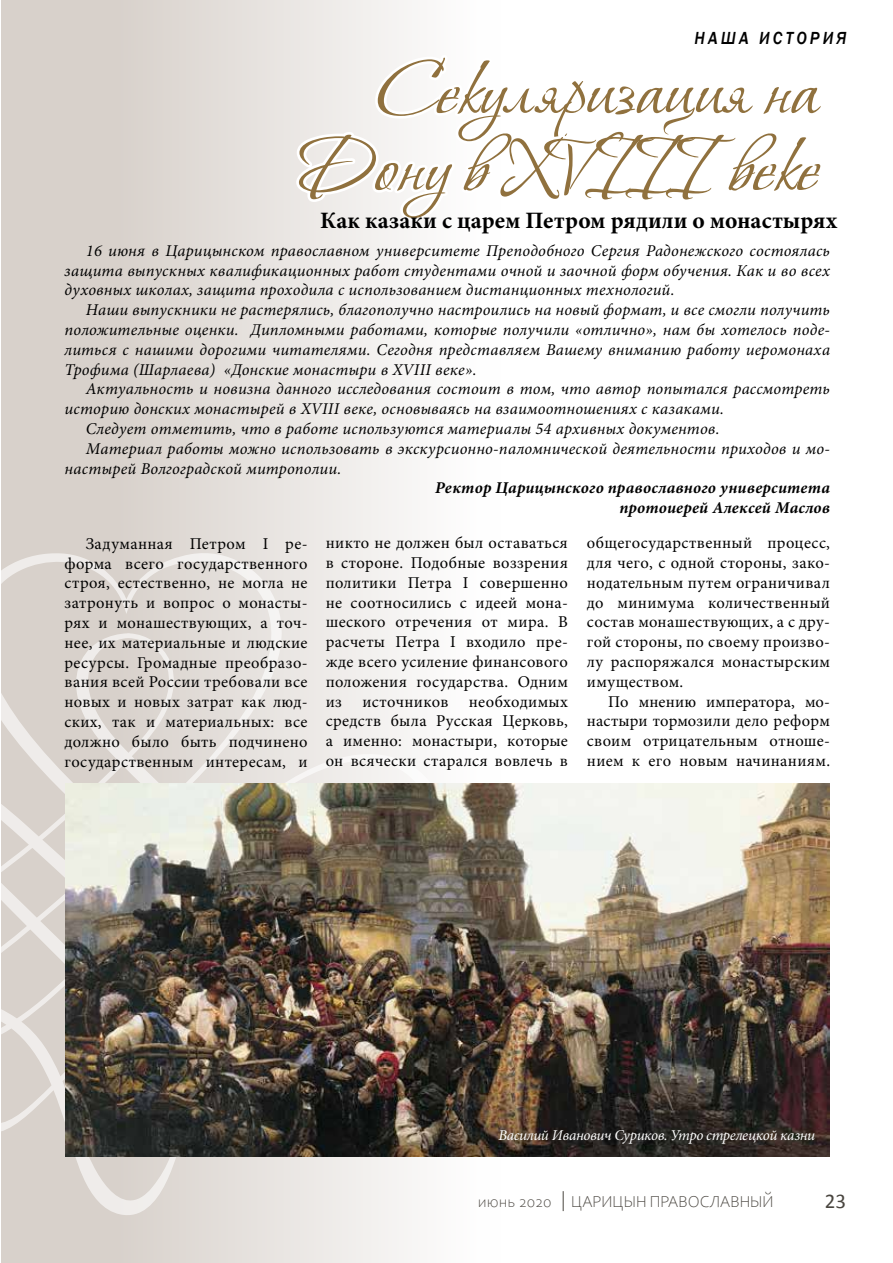
<style>
.page{position:relative;width:893px;height:1263px;background:#fff}
.page>*{position:absolute;margin:0;border:0;box-sizing:border-box;transform-origin:0 0}
.t1{font:86.1px/76.9px "Vera Crouz";color:#90713e;text-align:right}
.t2{font:700 23.55px "Minion Pro";color:#000}
.t3{font:21px "Calibri";color:#49453f}
.t4{font:italic 500 18px "Franklin Gothic";letter-spacing:.195em;color:#000;scale:.9 1}
.t5{font:16.5px/19.8px "Minion Pro";letter-spacing:.02em;color:#000;text-align:justify}
.t6{font:italic 16.5px/19.8px "Minion Pro";letter-spacing:.015em;color:#000;text-align:justify}
.t7{font:italic 700 16.5px/19.8px "Minion Pro";letter-spacing:.015em;color:#000;text-align:right}
.t8{font:300 16.5px "Corbel";color:#49453f}
.t9{font:italic 15px "Minion Pro";letter-spacing:-.025em;color:#fff}
</style>
<div class="page">
<svg style="left:563px;top:1191px;width:1px;height:20px"></svg>
<div style="left:1px;top:0;width:500px;height:1263px;background:linear-gradient(to right,#d1c9c1,#fefefe)"></div>
<svg style="left:1px;top:552px;width:443px;height:665px"></svg>
<img style="left:66px;top:783px;width:763px;height:374px">
<svg style="left:293px;top:52px;width:208px;height:173px"></svg>
<p class="t4" style="left:694px;top:27px;width:171px">НАША ИСТОРИЯ</p>
<h1 class="t1" style="left:296px;top:59px;width:524px">Секуляризация на<br>Дону в XVIII веке</h1>
<h2 class="t2" style="left:320px;top:204px;width:518px">Как казаки с царем Петром рядили о монастырях</h2>
<p class="t6" style="left:65px;top:241px;width:767px;text-indent:21px">16 июня в Царицынском православном университете Преподобного Сергия Радонежского состоялась защита выпускных квалификационных работ студентами очной и заочной форм обучения. Как и во всех духовных школах, защита проходила с использованием дистанционных технологий.</p>
<p class="t6" style="left:65px;top:300px;width:767px;text-indent:21px">Наши выпускники не растерялись, благополучно настроились на новый формат, и все смогли получить положительные оценки. Дипломными работами, которые получили «отлично», нам бы хотелось поде&shy;литься с нашими дорогими читателями. Сегодня представляем Вашему вниманию работу иеромонаха Трофима (Шарлаева) «Донские монастыри в XVIII веке».</p>
<p class="t6" style="left:86px;top:379px;width:746px">Актуальность и новизна данного исследования состоит в том, что автор попытался рассмотреть</p>
<p class="t6" style="left:65px;top:399px;width:661px">историю донских монастырей в XVIII веке, основываясь на взаимоотношениях с казаками.</p>
<p class="t6" style="left:86px;top:419px;width:635px">Следует отметить, что в работе используются материалы 54 архивных документов.</p>
<p class="t6" style="left:86px;top:439px;width:746px">Материал работы можно использовать в экскурсионно-паломнической деятельности приходов и мо-</p>
<p class="t6" style="left:65px;top:458px;width:278px">настырей Волгоградской митрополии.</p>
<p class="t7" style="left:435px;top:478px;width:396px">Ректор Царицынского православного университета протоиерей Алексей Маслов</p>
<p class="t5" style="left:326px;top:533px;width:244px">никто не должен был оставаться в стороне. Подобные воззрения политики Петра I совершенно не соотносились с идеей мона&shy;шеского отречения от мира. В расчеты Петра I входило пре&shy;жде всего усиление финансового положения государства. Одним из источников необходимых средств была Русская Церковь, а именно: монастыри, которые он всячески старался вовлечь в</p>
<p class="t5" style="left:587px;top:533px;width:245px">общегосударственный процесс, для чего, с одной стороны, зако&shy;нодательным путем ограничивал до минимума количественный состав монашествующих, а с дру&shy;гой стороны, по своему произво&shy;лу распоряжался монастырским имуществом.</p>
<p class="t5" style="left:64px;top:534px;width:245px;text-indent:21px">Задуманная Петром I ре&shy;форма всего государственного строя, естественно, не могла не затронуть и вопрос о монасты&shy;рях и монашествующих, а точ&shy;нее, их материальные и людские ресурсы. Громадные преобразо&shy;вания всей России требовали все новых и новых затрат как люд&shy;ских, так и материальных: все должно было быть подчинено государственным интересам, и</p>
<p class="t5" style="left:587px;top:691px;width:245px;text-indent:21px">По мнению императора, мо&shy;настыри тормозили дело реформ своим отрицательным отноше&shy;нием к его новым начинаниям.</p>
<p class="t9" style="left:498px;top:1124px;width:318px">Василий Иванович Суриков. Утро стрелецкой казни</p>
<p class="t8" style="left:478px;top:1191px;width:297px">июнь 2020 ЦАРИЦЫН ПРАВОСЛАВНЫЙ</p>
<p class="t3" style="left:825px;top:1188px;width:23px">23</p>
</div>
